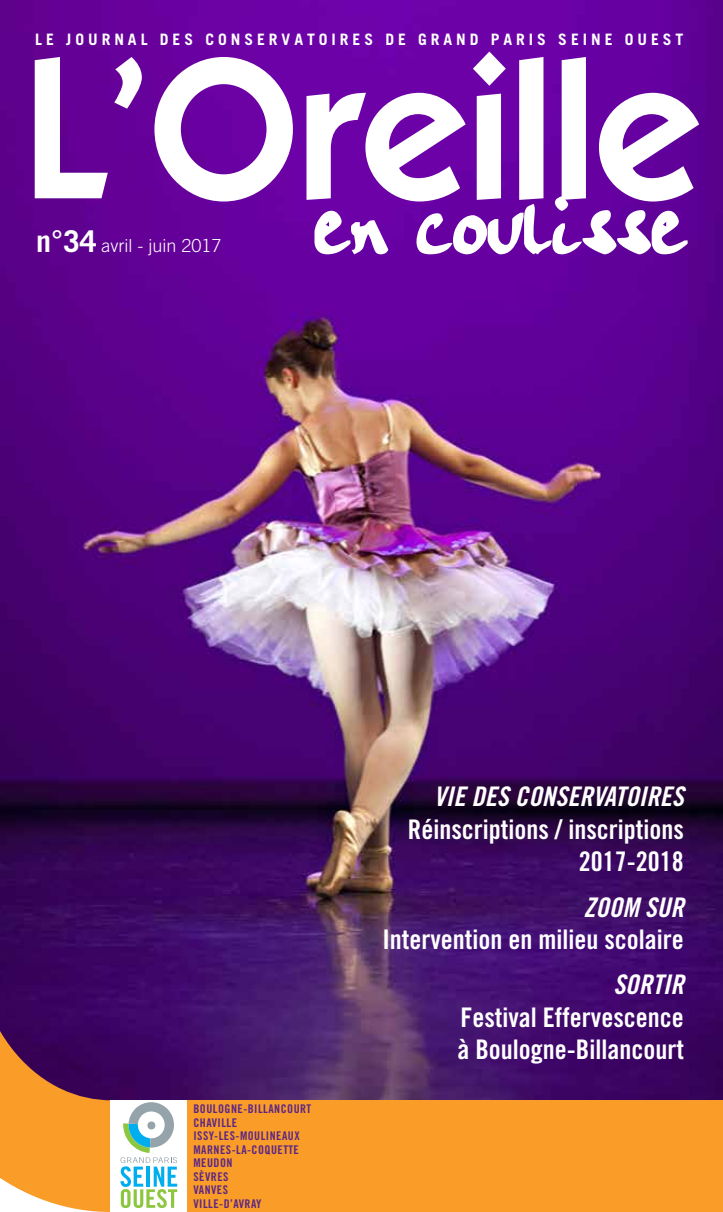
<style>
.page{position:relative;width:723px;height:1212px;background:#fff}
.page>*{position:absolute;margin:0;border:0;box-sizing:border-box;transform-origin:0 0}
.t1{font:27px/32.5px "Trade Gothic LT Std Bd Cn 20";color:#fff;text-align:right}
.t2{font:27px "Trade Gothic LT Std Bd Cn 20 Obl";color:#fff}
.t3{font:300 18px "Trade Gothic LT Std";color:#fff}
.t4{font:700 15.75px "Trade Gothic LT Std";letter-spacing:.25em;color:#fff}
.t5{font:12px/13.5px "Trade Gothic LT Std Bd Cn 20";letter-spacing:.04em;color:#5d2685}
.s1{font-weight:700;font-size:30px}
</style>
<div class="page">
<img style="left:0;top:0;width:723px;height:1100px">
<svg style="left:0;top:991px;width:112px;height:221px;background:#ab6449"></svg>
<div style="left:186px;top:1100px;width:537px;height:112px;background:#f99d28"></div>
<div style="left:111px;top:1100px;width:76px;height:112px;background:#fff"></div>
<svg style="left:120px;top:1102px;width:57px;height:106px"></svg>
<svg style="left:35px;top:52px;width:664px;height:149px"></svg>
<svg style="left:314px;top:196px;width:373px;height:58px"></svg>
<p class="t4" style="left:35px;top:30px;width:650px">LE JOURNAL DES CONSERVATOIRES DE GRAND PARIS SEINE OUEST</p>
<p class="t3" style="left:36px;top:235px;width:187px"><span class="s1">n°34</span> avril - juin 2017</p>
<p class="t5" style="left:193px;top:1102px;width:119px">BOULOGNE-BILLANCOURT<br>CHAVILLE<br>ISSY-LES-MOULINEAUX<br>MARNES-LA-COQUETTE<br>MEUDON<br>SÈVRES<br>VANVES<br>VILLE-D’AVRAY</p>
<p class="t2" style="left:434px;top:780px;width:251px">VIE DES CONSERVATOIRES</p>
<p class="t1" style="left:408px;top:813px;width:277px">Réinscriptions / inscriptions<br>2017-2018</p>
<p class="t2" style="left:583px;top:890px;width:102px">ZOOM SUR</p>
<p class="t1" style="left:382px;top:923px;width:303px">Intervention en milieu scolaire</p>
<p class="t2" style="left:613px;top:968px;width:72px">SORTIR</p>
<p class="t1" style="left:457px;top:1001px;width:228px;text-align:left">Festival Effervescence à Boulogne-Billancourt</p>
</div>
